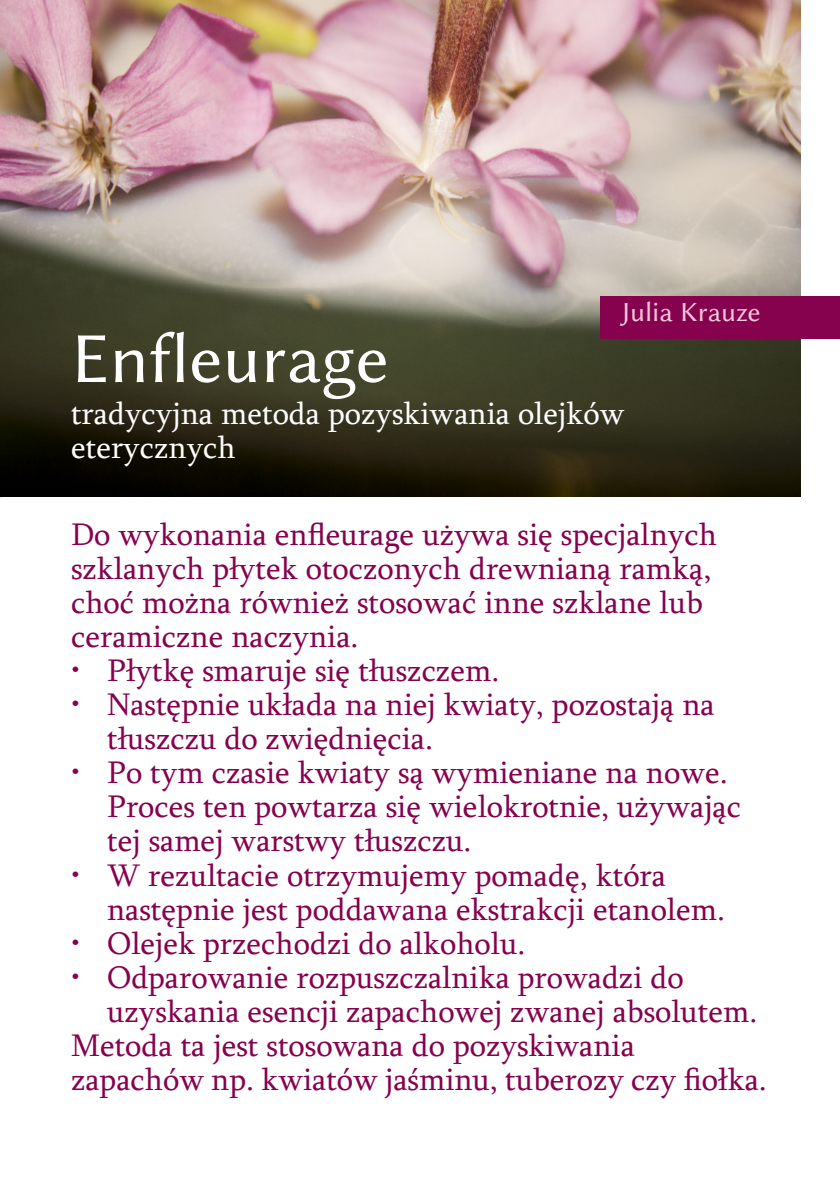
<style>
.page{position:relative;width:840px;height:1191px;background:#fff}
.page>*{position:absolute;margin:0;border:0;box-sizing:border-box;transform-origin:0 0}
.t1{font:72px "Linux Biolinum G";color:#fff}
.t2{font:32px/34px "Sylfaen";color:#86014e}
.t3{font:32px/34px "Sylfaen";color:#fff}
.t4{font:28px "Linux Biolinum G";color:#f8c7dc}
</style>
<div class="page">
<img style="left:0;top:0;width:799px;height:496px">
<div style="left:600px;top:296px;width:239px;height:43px;background:#86014e"></div>
<p class="t4" style="left:621px;top:296px;width:141px">Julia Krauze</p>
<p class="t1" style="left:71px;top:318px;width:319px">Enfleurage</p>
<p class="t3" style="left:71px;top:395px;width:554px">tradycyjna metoda pozyskiwania olejków eterycznych</p>
<p class="t2" style="left:71px;top:517px;width:647px">Do wykonania enfleurage używa się specjalnych szklanych płytek otoczonych drewnianą ramką, choć można również stosować inne szklane lub ceramiczne naczynia.</p>
<p class="t2" style="left:71px;top:653px;width:429px">• Płytkę smaruje się tłuszczem.</p>
<p class="t2" style="left:107px;top:687px;width:608px;text-indent:-36px">• Następnie układa na niej kwiaty, pozostają na tłuszczu do zwiędnięcia.</p>
<p class="t2" style="left:107px;top:755px;width:635px;text-indent:-36px">• Po tym czasie kwiaty są wymieniane na nowe.<br>Proces ten powtarza się wielokrotnie, używając tej samej warstwy tłuszczu.</p>
<p class="t2" style="left:107px;top:857px;width:619px;text-indent:-36px">• W rezultacie otrzymujemy pomadę, która następnie jest poddawana ekstrakcji etanolem.</p>
<p class="t2" style="left:71px;top:925px;width:455px">• Olejek przechodzi do alkoholu.</p>
<p class="t2" style="left:107px;top:959px;width:651px;text-indent:-36px">• Odparowanie rozpuszczalnika prowadzi do uzyskania esencji zapachowej zwanej absolutem.</p>
<p class="t2" style="left:71px;top:1027px;width:697px">Metoda ta jest stosowana do pozyskiwania zapachów np. kwiatów jaśminu, tuberozy czy fiołka.</p>
</div>
